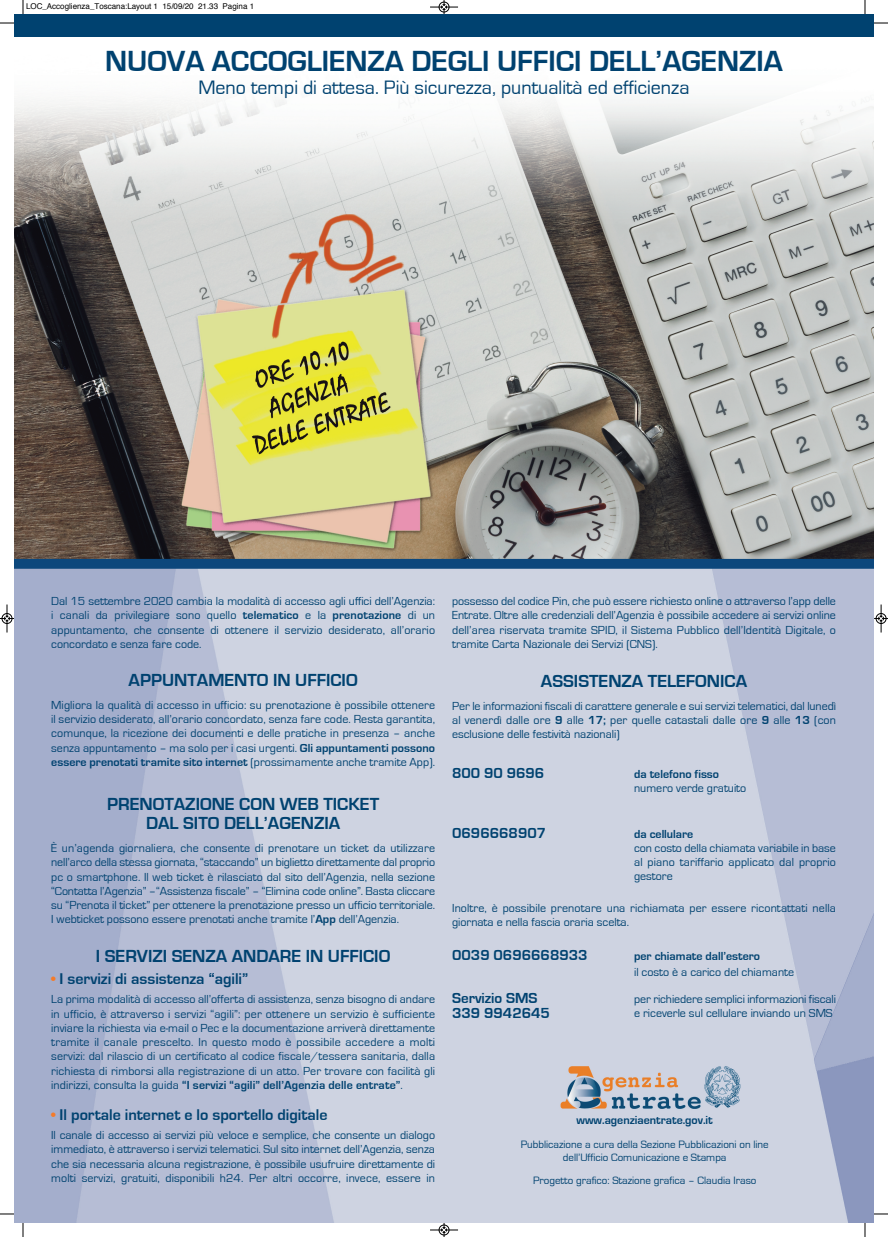
<style>
.page{position:relative;width:888px;height:1237px;background:#fff}
.page>*{position:absolute;margin:0;border:0;box-sizing:border-box;transform-origin:0 0}
.t1{font:700 30px "Eurostile";color:#004270}
.t2{font:20px "Eurostile";color:#004270}
.t3{font:700 18px/19.7px "Eurostile";color:#004270;text-align:center}
.t4{font:700 16px "Eurostile";color:#004270}
.t5{font:700 15px "Eurostile";color:#004270}
.t6{font:12px/14.2px "Eurostile";color:#004270;text-align:justify}
.t7{font:700 12px "Eurostile";color:#004270}
.t8{font:11px/12.2px "Eurostile";color:#004270;text-align:center}
.t9{font:8px "Helvetica";color:#000}
.s1{font-weight:700}
.s2{color:#f47b2a}
</style>
<div class="page">
<img style="left:14px;top:36px;width:860px;height:1187px">
<div style="left:14px;top:14px;width:860px;height:22px;background:#004270"></div>
<svg style="left:23px;top:0;width:1px;height:14px"></svg>
<svg style="left:0;top:23px;width:14px;height:1px"></svg>
<svg style="left:865px;top:0;width:1px;height:14px"></svg>
<svg style="left:874px;top:23px;width:14px;height:1px"></svg>
<svg style="left:23px;top:1223px;width:1px;height:14px"></svg>
<svg style="left:0;top:1213px;width:14px;height:1px"></svg>
<svg style="left:865px;top:1223px;width:1px;height:14px"></svg>
<svg style="left:874px;top:1213px;width:14px;height:1px"></svg>
<svg style="left:430px;top:0;width:28px;height:14px"></svg>
<svg style="left:430px;top:1223px;width:28px;height:14px"></svg>
<svg style="left:0;top:604px;width:14px;height:28px"></svg>
<svg style="left:874px;top:604px;width:14px;height:28px"></svg>
<p class="t9" style="left:26px;top:3px;width:230px">LOC_Accoglienza_Toscana:Layout 1 15/09/20 21.33 Pagina 1</p>
<h1 class="t1" style="left:105px;top:47px;width:679px">NUOVA ACCOGLIENZA DEGLI UFFICI DELL’AGENZIA</h1>
<h2 class="t2" style="left:198px;top:78px;width:493px">Meno tempi di attesa. Più sicurezza, puntualità ed efficienza</h2>
<p class="t6" style="left:51px;top:594px;width:385px">Dal 15 settembre 2020 cambia la modalità di accesso agli uffici dell’Agenzia: i canali da privilegiare sono quello <span class="s1">telematico</span> e la <span class="s1">prenotazione</span> di un appuntamento, che consente di ottenere il servizio desiderato, all’orario concordato e senza fare code.</p>
<h3 class="t3" style="left:129px;top:671px;width:231px">APPUNTAMENTO IN UFFICIO</h3>
<p class="t6" style="left:51px;top:698px;width:385px">Migliora la qualità di accesso in ufficio: su prenotazione è possibile ottenere il servizio desiderato, all’orario concordato, senza fare code. Resta garantita, comunque, la ricezione dei documenti e delle pratiche in presenza – anche senza appuntamento – ma solo per i casi urgenti. <span class="s1">Gli appuntamenti possono essere prenotati tramite sito internet</span> (prossimamente anche tramite App).</p>
<h3 class="t3" style="left:107px;top:794px;width:274px">PRENOTAZIONE CON WEB TICKET<br>DAL SITO DELL’AGENZIA</h3>
<p class="t6" style="left:51px;top:841px;width:385px">È un’agenda giornaliera, che consente di prenotare un ticket da utilizzare nell’arco della stessa giornata, “staccando” un biglietto direttamente dal proprio pc o smartphone. Il web ticket è rilasciato dal sito dell’Agenzia, nella sezione “Contatta l’Agenzia” –“Assistenza fiscale” – “Elimina code online”. Basta cliccare su “Prenota il ticket” per ottenere la prenotazione presso un ufficio territoriale.<br>I webticket possono essere prenotati anche tramite l’<span class="s1">App</span> dell’Agenzia.</p>
<h3 class="t3" style="left:96px;top:946px;width:296px">I SERVIZI SENZA ANDARE IN UFFICIO</h3>
<h3 class="t4" style="left:51px;top:971px;width:198px"><span class="s2">•</span> I servizi di assistenza “agili”</h3>
<p class="t6" style="left:51px;top:992px;width:385px">La prima modalità di accesso all’offerta di assistenza, senza bisogno di andare in ufficio, è attraverso i servizi “agili”: per ottenere un servizio è sufficiente inviare la richiesta via e-mail o Pec e la documentazione arriverà direttamente tramite il canale prescelto. In questo modo è possibile accedere a molti servizi: dal rilascio di un certificato al codice fiscale/tessera sanitaria, dalla richiesta di rimborsi alla registrazione di un atto. Per trovare con facilità gli indirizzi, consulta la guida <span class="s1">“I servizi “agili” dell’Agenzia delle entrate”</span>.</p>
<h3 class="t4" style="left:51px;top:1107px;width:278px"><span class="s2">•</span> Il portale internet e lo sportello digitale</h3>
<p class="t6" style="left:51px;top:1128px;width:385px">Il canale di accesso ai servizi più veloce e semplice, che consente un dialogo immediato, è attraverso i servizi telematici. Sul sito internet dell’Agenzia, senza che sia necessaria alcuna registrazione, è possibile usufruire direttamente di molti servizi, gratuiti, disponibili h24. Per altri occorre, invece, essere in</p>
<p class="t6" style="left:452px;top:594px;width:385px">possesso del codice Pin, che può essere richiesto online o attraverso l’app delle Entrate. Oltre alle credenziali dell’Agenzia è possibile accedere ai servizi online dell’area riservata tramite SPID, il Sistema Pubblico dell’Identità Digitale, o tramite Carta Nazionale dei Servizi (CNS).</p>
<h3 class="t3" style="left:541px;top:672px;width:208px">ASSISTENZA TELEFONICA</h3>
<p class="t6" style="left:452px;top:699px;width:385px">Per le informazioni fiscali di carattere generale e sui servizi telematici, dal lunedì al venerdì dalle ore <span class="s1">9</span> alle <span class="s1">17;</span> per quelle catastali dalle ore <span class="s1">9</span> alle <span class="s1">13</span> (con esclusione delle festività nazionali)</p>
<p class="t5" style="left:452px;top:766px;width:94px">800 90 9696</p>
<p class="t7" style="left:634px;top:768px;width:86px">da telefono fisso</p>
<p class="t6" style="left:634px;top:781px;width:114px">numero verde gratuito</p>
<p class="t5" style="left:452px;top:825px;width:96px">0696668907</p>
<p class="t7" style="left:634px;top:828px;width:61px">da cellulare</p>
<p class="t6" style="left:634px;top:841px;width:203px">con costo della chiamata variabile in base al piano tariffario applicato dal proprio gestore</p>
<p class="t6" style="left:452px;top:901px;width:385px">Inoltre, è possibile prenotare una richiamata per essere ricontattati nella giornata e nella fascia oraria scelta.</p>
<p class="t5" style="left:452px;top:948px;width:137px">0039 0696668933</p>
<p class="t7" style="left:634px;top:950px;width:127px">per chiamate dall’estero</p>
<p class="t6" style="left:634px;top:965px;width:161px">il costo è a carico del chiamante</p>
<p class="t5" style="left:452px;top:991px;width:87px">Servizio SMS</p>
<p class="t6" style="left:634px;top:992px;width:203px">per richiedere semplici informazioni fiscali</p>
<p class="t5" style="left:452px;top:1006px;width:99px">339 9942645</p>
<p class="t6" style="left:634px;top:1006px;width:200px">e riceverle sul cellulare inviando un SMS</p>
<p class="t7" style="left:577px;top:1114px;width:138px">www.agenziaentrate.gov.it</p>
<p class="t8" style="left:521px;top:1139px;width:250px">Pubblicazione a cura della Sezione Pubblicazioni on line dell’Ufficio Comunicazione e Stampa</p>
<p class="t8" style="left:533px;top:1174px;width:225px">Progetto grafico: Stazione grafica – Claudia Iraso</p>
</div>
